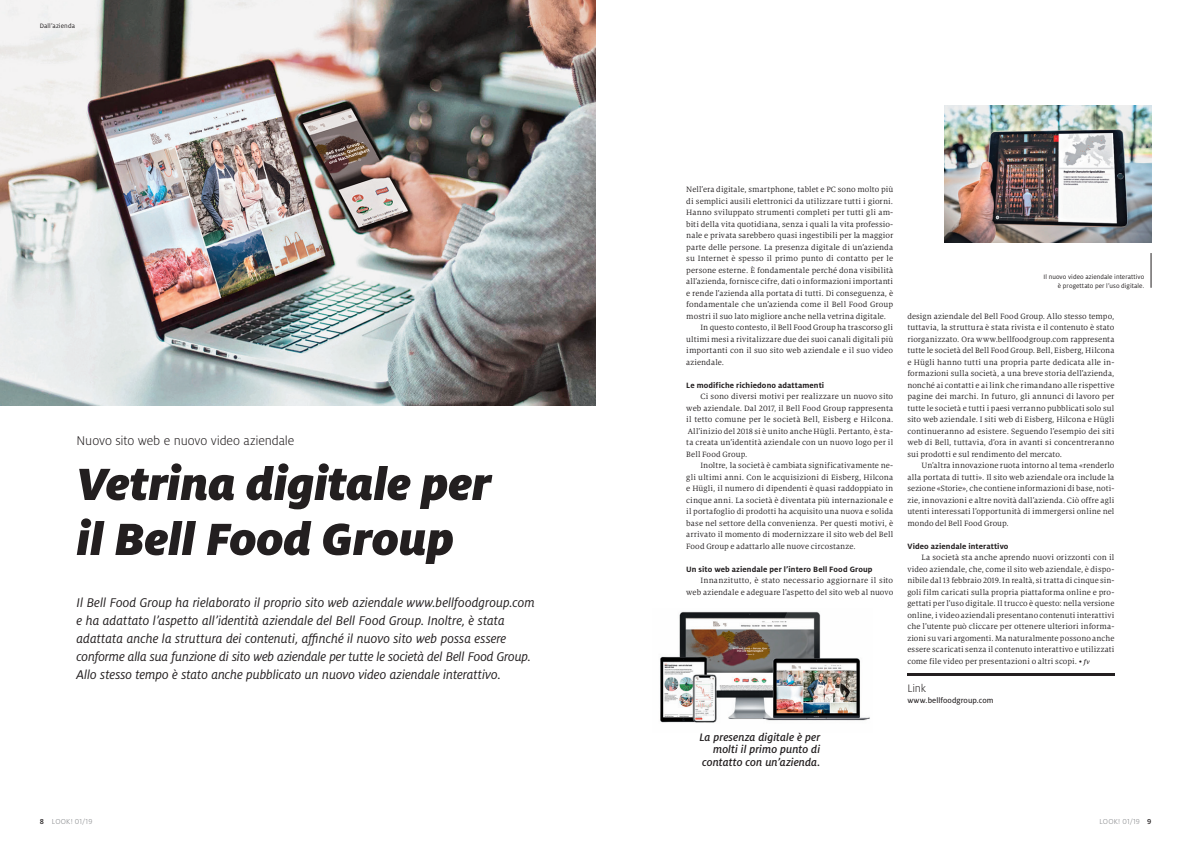
<style>
.page{position:relative;width:1191px;height:842px;background:#fff}
.page>*{position:absolute;margin:0;border:0;box-sizing:border-box;transform-origin:0 0}
.t1{font:italic 900 50px/55px "Milo Pro";letter-spacing:-.005em;color:#231f20}
.t2{font:italic 14px/18px "Milo Pro";letter-spacing:-.005em;color:#231f20}
.t3{font:300 14px "Milo Pro";letter-spacing:-.01em;color:#231f20}
.t4{font:italic 500 12px/12.5px "Milo Pro";color:#231f20;text-align:right}
.t5{font:300 12px "Milo Pro";color:#231f20}
.t6{font:8.5px/11.5px "Milo Serif Pro";letter-spacing:.01em;color:#231f20;text-align:justify}
.t7{font:700 8.5px "Milo Pro";letter-spacing:.015em;color:#231f20}
.t8{font:8.5px "Milo Pro Text";letter-spacing:.005em;color:#231f20}
.t9{font:300 8px "Milo Pro";letter-spacing:.025em;color:#808285}
.t10{font:7px/9px "Milo Pro";letter-spacing:.01em;color:#231f20;text-align:right}
.s1{font-weight:500;color:#231f20}
.s2{font-weight:500;font-style:italic;font-size:7px}
</style>
<div class="page">
<img style="left:0;top:0;width:595px;height:405px">
<img style="left:944px;top:105px;width:207px;height:138px">
<img style="left:660px;top:611px;width:210px;height:112px">
<hr style="left:907px;top:673px;width:207px;height:2px;background:#231f20">
<hr style="left:1150px;top:253px;width:1px;height:35px;background:#231f20">
<p class="t10" style="left:40px;top:22px;width:37px">Dallʼazienda</p>
<h2 class="t3" style="left:77px;top:433px;width:219px">Nuovo sito web e nuovo video aziendale</h2>
<h1 class="t1" style="left:77px;top:456px;width:416px">Vetrina digitale per il Bell Food Group</h1>
<p class="t2" style="left:77px;top:594px;width:460px">Il Bell Food Group ha rielaborato il proprio sito web aziendale www.bellfoodgroup.com e ha adattato lʼaspetto allʼidentità aziendale del Bell Food Group. Inoltre, è stata adattata anche la struttura dei contenuti, affinché il nuovo sito web possa essere conforme alla sua funzione di sito web aziendale per tutte le società del Bell Food Group.<br>Allo stesso tempo è stato anche pubblicato un nuovo video aziendale interattivo.</p>
<p class="t9" style="left:40px;top:817px;width:54px"><span class="s1">8</span> LOOK! 01/19</p>
<p class="t6" style="left:686px;top:184px;width:208px">Nellʼera digitale, smartphone, tablet e PC sono molto più</p>
<p class="t6" style="left:686px;top:195px;width:208px">di semplici ausili elettronici da utilizzare tutti i giorni.</p>
<p class="t6" style="left:686px;top:207px;width:208px">Hanno sviluppato strumenti completi per tutti gli am-</p>
<p class="t6" style="left:686px;top:218px;width:208px">biti della vita quotidiana, senza i quali la vita professio-</p>
<p class="t6" style="left:686px;top:230px;width:208px">nale e privata sarebbero quasi ingestibili per la maggior</p>
<p class="t6" style="left:686px;top:241px;width:208px">parte delle persone. La presenza digitale di unʼazienda</p>
<p class="t6" style="left:686px;top:253px;width:208px">su Internet è spesso il primo punto di contatto per le</p>
<p class="t6" style="left:686px;top:264px;width:208px">persone esterne. È fondamentale perché dona visibilità</p>
<p class="t6" style="left:686px;top:276px;width:208px">allʼazienda, fornisce cifre, dati o informazioni importanti</p>
<p class="t6" style="left:686px;top:287px;width:208px">e rende lʼazienda alla portata di tutti. Di conseguenza, è</p>
<p class="t6" style="left:686px;top:299px;width:208px">fondamentale che unʼazienda come il Bell Food Group</p>
<p class="t6" style="left:686px;top:310px;width:201px">mostri il suo lato migliore anche nella vetrina digitale.</p>
<p class="t6" style="left:700px;top:322px;width:194px">In questo contesto, il Bell Food Group ha trascorso gli</p>
<p class="t6" style="left:686px;top:333px;width:208px">ultimi mesi a rivitalizzare due dei suoi canali digitali più</p>
<p class="t6" style="left:686px;top:345px;width:208px">importanti con il suo sito web aziendale e il suo video</p>
<p class="t6" style="left:686px;top:356px;width:39px">aziendale.</p>
<p class="t7" style="left:686px;top:380px;width:139px">Le modifiche richiedono adattamenti</p>
<p class="t6" style="left:686px;top:391px;width:208px;text-indent:14px">Ci sono diversi motivi per realizzare un nuovo sito web aziendale. Dal 2017, il Bell Food Group rappresenta il tetto comune per le società Bell, Eisberg e Hilcona.<br>Allʼinizio del 2018 si è unito anche Hügli. Pertanto, è sta&shy;ta creata unʼidentità aziendale con un nuovo logo per il Bell Food Group.</p>
<p class="t6" style="left:686px;top:460px;width:208px;text-indent:14px">Inoltre, la società è cambiata significativamente ne&shy;gli ultimi anni. Con le acquisizioni di Eisberg, Hilcona e Hügli, il numero di dipendenti è quasi raddoppiato in cinque anni. La società è diventata più internazionale e il portafoglio di prodotti ha acquisito una nuova e solida base nel settore della convenienza. Per questi motivi, è arrivato il momento di modernizzare il sito web del Bell Food Group e adattarlo alle nuove circostanze.</p>
<p class="t7" style="left:686px;top:564px;width:188px">Un sito web aziendale per lʼintero Bell Food Group</p>
<p class="t6" style="left:686px;top:575px;width:208px;text-align:right">Innanzitutto, è stato necessario aggiornare il sito web aziendale e adeguare lʼaspetto del sito web al nuovo</p>
<h3 class="t4" style="left:699px;top:731px;width:122px">La presenza digitale è per molti il primo punto di contatto con unʼazienda.</h3>
<p class="t10" style="left:1043px;top:273px;width:102px">Il nuovo video aziendale interattivo è progettato per lʼuso digitale.</p>
<p class="t6" style="left:907px;top:310px;width:208px">design aziendale del Bell Food Group. Allo stesso tempo, tuttavia, la struttura è stata rivista e il contenuto è stato riorganizzato. Ora www.bellfoodgroup.com rappresenta tutte le società del Bell Food Group. Bell, Eisberg, Hilcona e Hügli hanno tutti una propria parte dedicata alle in&shy;formazioni sulla società, a una breve storia dellʼazienda, nonché ai contatti e ai link che rimandano alle rispettive pagine dei marchi. In futuro, gli annunci di lavoro per tutte le società e tutti i paesi verranno pubblicati solo sul sito web aziendale. I siti web di Eisberg, Hilcona e Hügli continueranno ad esistere. Seguendo lʼesempio dei siti web di Bell, tuttavia, dʼora in avanti si concentreranno sui prodotti e sul rendimento del mercato.</p>
<p class="t6" style="left:907px;top:460px;width:208px;text-indent:14px">Unʼaltra innovazione ruota intorno al tema «renderlo alla portata di tutti». Il sito web aziendale ora include la sezione «Storie», che contiene informazioni di base, noti&shy;zie, innovazioni e altre novità dallʼazienda. Ciò offre agli utenti interessati lʼopportunità di immergersi online nel mondo del Bell Food Group.</p>
<p class="t7" style="left:907px;top:541px;width:102px">Video aziendale interattivo</p>
<p class="t6" style="left:907px;top:552px;width:208px;text-indent:14px">La società sta anche aprendo nuovi orizzonti con il video aziendale, che, come il sito web aziendale, è dispo&shy;nibile dal 13 febbraio 2019. In realtà, si tratta di cinque sin&shy;goli film caricati sulla propria piattaforma online e pro&shy;gettati per lʼuso digitale. Il trucco è questo: nella versione online, i video aziendali presentano contenuti interattivi che lʼutente può cliccare per ottenere ulteriori informa&shy;zioni su vari argomenti. Ma naturalmente possono anche essere scaricati senza il contenuto interattivo e utilizzati come file video per presentazioni o altri scopi. • <span class="s2">fv</span></p>
<h3 class="t5" style="left:907px;top:682px;width:20px">Link</h3>
<p class="t8" style="left:907px;top:695px;width:88px">www.bellfoodgroup.com</p>
<p class="t9" style="left:1099px;top:817px;width:53px">LOOK! 01/19 <span class="s1">9</span></p>
</div>
